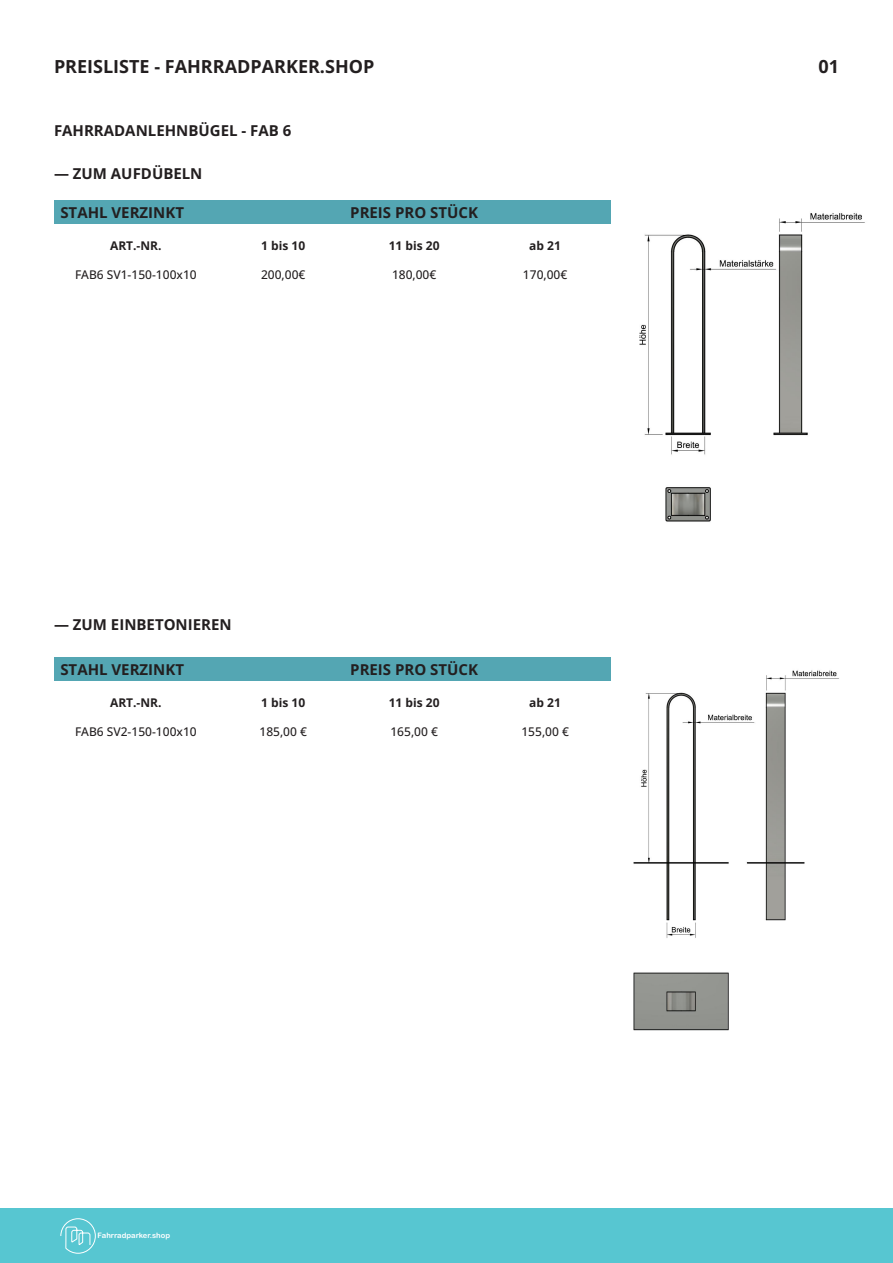
<style>
.page{position:relative;width:893px;height:1263px;background:#fff}
.page>*{position:absolute;margin:0;border:0;box-sizing:border-box;transform-origin:0 0}
.t1{font:700 18px "Open Sans";color:#231f20}
.t2{font:700 15px "Open Sans";color:#231f20}
.t3{font:500 12px "Open Sans";color:#231f20}
.t4{font:700 12px "Open Sans";color:#231f20}
.t5{font:7.5px "Arial Rounded MT Bold";color:#fff}
</style>
<div class="page">
<div style="left:54px;top:200px;width:557px;height:24px;background:#54a6b3"></div>
<div style="left:54px;top:657px;width:557px;height:24px;background:#54a6b3"></div>
<div style="left:0;top:1209px;width:893px;height:54px;background:#57c6d1"></div>
<svg style="left:60px;top:1218px;width:36px;height:36px"></svg>
<img style="left:639px;top:213px;width:226px;height:309px">
<img style="left:633px;top:670px;width:206px;height:361px">
<p class="t1" style="left:54px;top:54px;width:322px">PREISLISTE - FAHRRADPARKER.SHOP</p>
<p class="t2" style="left:54px;top:120px;width:239px">FAHRRADANLEHNBÜGEL - FAB 6</p>
<p class="t2" style="left:54px;top:163px;width:150px">— ZUM AUFDÜBELN</p>
<p class="t2" style="left:60px;top:202px;width:125px">STAHL VERZINKT</p>
<p class="t2" style="left:350px;top:202px;width:129px">PREIS PRO STÜCK</p>
<p class="t4" style="left:110px;top:238px;width:53px">ART.-NR.</p>
<p class="t3" style="left:75px;top:267px;width:123px">FAB6 SV1-150-100x10</p>
<p class="t4" style="left:261px;top:238px;width:46px">1 bis 10</p>
<p class="t3" style="left:261px;top:267px;width:46px">200,00€</p>
<p class="t4" style="left:389px;top:238px;width:52px">11 bis 20</p>
<p class="t3" style="left:392px;top:267px;width:46px">180,00€</p>
<p class="t4" style="left:529px;top:238px;width:33px">ab 21</p>
<p class="t3" style="left:523px;top:267px;width:46px">170,00€</p>
<p class="t2" style="left:54px;top:614px;width:179px">— ZUM EINBETONIEREN</p>
<p class="t2" style="left:60px;top:659px;width:125px">STAHL VERZINKT</p>
<p class="t2" style="left:350px;top:659px;width:129px">PREIS PRO STÜCK</p>
<p class="t4" style="left:110px;top:695px;width:53px">ART.-NR.</p>
<p class="t3" style="left:75px;top:724px;width:123px">FAB6 SV2-150-100x10</p>
<p class="t4" style="left:261px;top:695px;width:46px">1 bis 10</p>
<p class="t3" style="left:259px;top:724px;width:49px">185,00 €</p>
<p class="t4" style="left:389px;top:695px;width:52px">11 bis 20</p>
<p class="t3" style="left:390px;top:724px;width:49px">165,00 €</p>
<p class="t4" style="left:529px;top:695px;width:33px">ab 21</p>
<p class="t3" style="left:521px;top:724px;width:49px">155,00 €</p>
<p class="t5" style="left:98px;top:1231px;width:74px">Fahrradparker.shop</p>
<p class="t1" style="left:818px;top:54px;width:22px">01</p>
</div>
